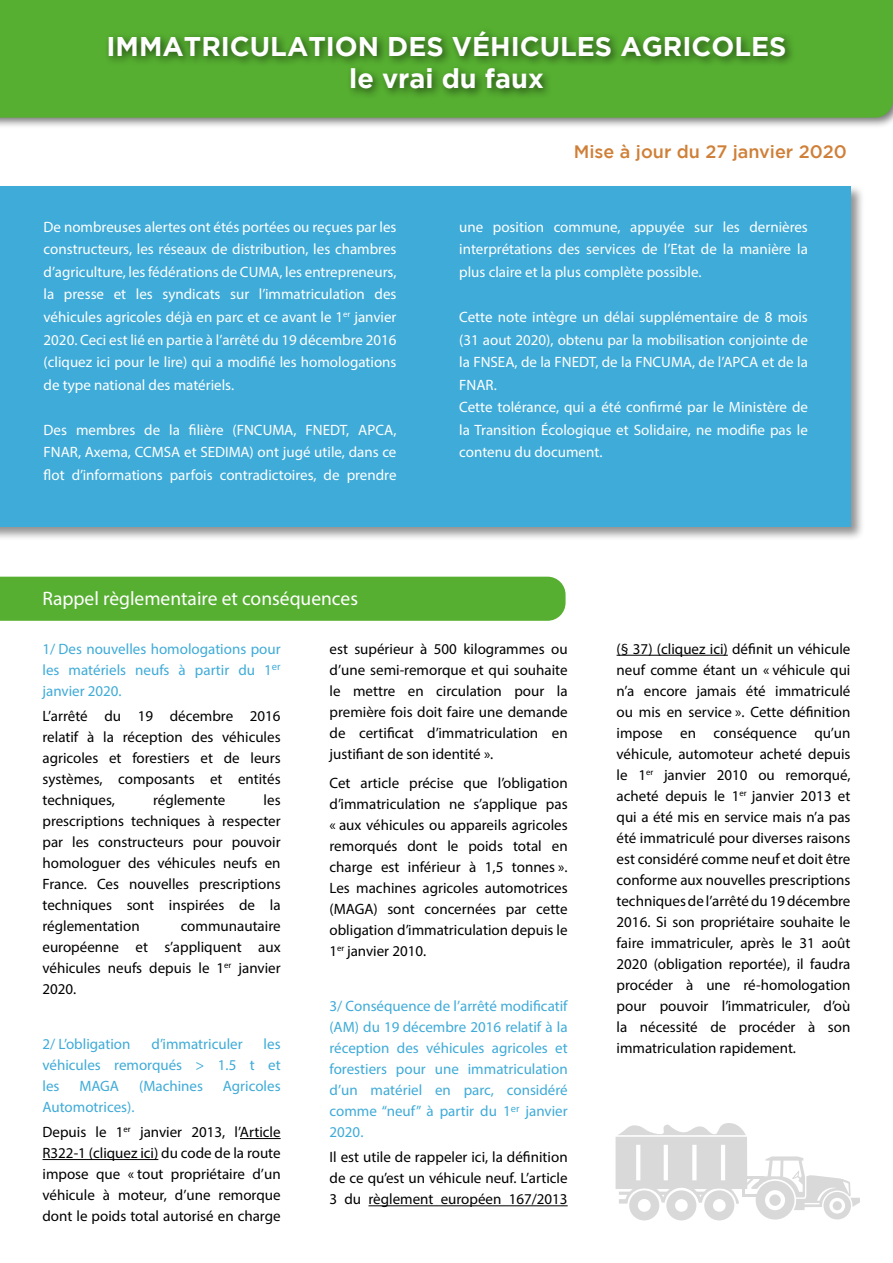
<style>
.page{position:relative;width:893px;height:1263px;background:#fff}
.page>*{position:absolute;margin:0;border:0;box-sizing:border-box;transform-origin:0 0}
.t1{font:700 27px/32.4px "Gotham";color:#fff;text-align:center}
.t2{font:19.5px "Myriad Pro";color:#fff}
.t3{font:500 18px "Gotham";color:#cf7f37}
.t4{font:15px/21px "Myriad Pro";color:#000;text-align:justify}
.t5{font:15px/22.5px "Myriad Pro";color:#fff;text-align:justify}
.t6{font:15px/21px "Myriad Pro";color:#3fabd8;text-align:justify}
.s1{color:#3fabd8}
</style>
<div class="page">
<div style="left:0;top:184px;width:865px;height:357px;background:#000;opacity:.43"></div>
<div style="left:0;top:186px;width:850px;height:341px;background:#3fabd8"></div>
<div style="left:0;top:0;width:893px;height:129px;background:#000;opacity:.55"></div>
<div style="left:0;top:0;width:893px;height:118px;background:#56af31"></div>
<div style="left:104px;top:26px;width:692px;height:73px;background:#000;opacity:.57"></div>
<svg style="left:615px;top:1123px;width:245px;height:97px"></svg>
<hr style="left:240px;top:1138px;width:41px;height:1px;background:#000">
<hr style="left:43px;top:1159px;width:115px;height:1px;background:#000">
<hr style="left:368px;top:1205px;width:200px;height:1px;background:#000">
<hr style="left:617px;top:655px;width:111px;height:1px;background:#000">
<div style="left:0;top:577px;width:566px;height:44px;background:#56af31"></div>
<h1 class="t1" style="left:107px;top:29px;width:681px">IMMATRICULATION DES VÉHICULES AGRICOLES le vrai du faux</h1>
<p class="t5" style="left:44px;top:215px;width:354px">De nombreuses alertes ont étés portées ou reçues par les constructeurs, les réseaux de distribution, les chambres d’agriculture, les fédérations de CUMA, les entrepreneurs, la presse et les syndicats sur l’immatriculation des véhicules agricoles déjà en parc et ce avant le 1<sup>er</sup> janvier 2020. Ceci est lié en partie à l’arrêté du 19 décembre 2016 (cliquez ici pour le lire) qui a modifié les homologations de type national des matériels.</p>
<p class="t5" style="left:44px;top:418px;width:354px">Des membres de la filière (FNCUMA, FNEDT, APCA, FNAR, Axema, CCMSA et SEDIMA) ont jugé utile, dans ce flot d’informations parfois contradictoires, de prendre</p>
<h2 class="t2" style="left:42px;top:586px;width:317px">Rappel règlementaire et conséquences</h2>
<p class="t3" style="left:574px;top:141px;width:274px">Mise à jour du 27 janvier 2020</p>
<p class="t5" style="left:459px;top:215px;width:350px">une position commune, appuyée sur les dernières interprétations des services de l’Etat de la manière la plus claire et la plus complète possible.</p>
<p class="t5" style="left:459px;top:305px;width:350px;text-align:left">Cette note intègre un délai supplémentaire de 8 mois (31 aout 2020), obtenu par la mobilisation conjointe de la FNSEA, de la FNEDT, de la FNCUMA, de l’APCA et de la FNAR.<br>Cette tolérance, qui a été confirmé par le Ministère de la Transition Écologique et Solidaire, ne modifie pas le contenu du document.</p>
<p class="t6" style="left:43px;top:638px;width:240px">1/ Des nouvelles homologations pour les matériels neufs à partir du 1<sup>er </sup>janvier 2020.</p>
<p class="t4" style="left:43px;top:705px;width:240px">L’arrêté du 19 décembre 2016 relatif à la réception des véhicules agricoles et forestiers et de leurs systèmes, composants et entités techniques,</p>
<p class="t4" style="left:43px;top:789px;width:240px;text-indent:221px">les prescriptions techniques à respecter par les constructeurs pour pouvoir homologuer des véhicules neufs en France. Ces nouvelles prescriptions techniques sont inspirées de la réglementation</p>
<p class="t4" style="left:153px;top:789px;width:74px">réglemente</p>
<p class="t4" style="left:43px;top:915px;width:240px;text-indent:138px">communautaire européenne et s’appliquent aux véhicules neufs depuis le 1<sup>er</sup> janvier 2020.</p>
<p class="t6" style="left:43px;top:1033px;width:240px;text-indent:221px">les véhicules remorqués &gt; 1.5 t et les</p>
<p class="t6" style="left:43px;top:1033px;width:89px">2/ L’obligation</p>
<p class="t6" style="left:151px;top:1033px;width:93px">d’immatriculer</p>
<p class="t6" style="left:79px;top:1075px;width:41px">MAGA</p>
<p class="t6" style="left:139px;top:1075px;width:65px">(Machines</p>
<p class="t6" style="left:223px;top:1075px;width:59px">Agricoles</p>
<p class="t4" style="left:43px;top:1094px;width:240px;line-height:25.2px"><span class="s1">Automotrices).<br></span>Depuis le 1<sup>er</sup> janvier 2013, l’Article</p>
<p class="t4" style="left:43px;top:1142px;width:240px">R322-1 (cliquez ici) du code de la route impose que « tout propriétaire d’un véhicule à moteur, d’une remorque dont le poids total autorisé en charge</p>
<p class="t4" style="left:330px;top:638px;width:240px">est supérieur à 500 kilogrammes ou d’une semi-remorque et qui souhaite le mettre en circulation pour la première fois doit faire une demande de certificat d’immatriculation en justifiant de son identité ».</p>
<p class="t4" style="left:330px;top:772px;width:240px">Cet article précise que l’obligation d’immatriculation ne s’applique pas « aux véhicules ou appareils agricoles remorqués dont le poids total en charge est inférieur à 1,5 tonnes ».<br>Les machines agricoles automotrices (MAGA) sont concernées par cette obligation d’immatriculation depuis le 1<sup>er</sup> janvier 2010.</p>
<p class="t6" style="left:330px;top:995px;width:240px">3/ Conséquence de l’arrêté modificatif (AM) du 19 décembre 2016 relatif à la réception des véhicules agricoles et forestiers pour une immatriculation d’un matériel en parc, considéré comme “neuf” à partir du 1<sup>er</sup> janvier 2020.</p>
<p class="t4" style="left:330px;top:1146px;width:240px">Il est utile de rappeler ici, la définition de ce qu’est un véhicule neuf. L’article 3 du règlement européen 167/2013</p>
<p class="t4" style="left:617px;top:638px;width:235px">(§ 37) (cliquez ici) définit un véhicule neuf comme étant un « véhicule qui n’a encore jamais été immatriculé ou mis en service ». Cette définition impose en conséquence qu’un véhicule, automoteur acheté depuis le 1<sup>er</sup> janvier 2010 ou remorqué, acheté depuis le 1<sup>er</sup> janvier 2013 et qui a été mis en service mais n’a pas été immatriculé pour diverses raisons est considéré comme neuf et doit être conforme aux nouvelles prescriptions techniques de l’arrêté du 19 décembre 2016. Si son propriétaire souhaite le faire immatriculer, après le 31 août 2020 (obligation reportée), il faudra procéder à une ré-homologation pour pouvoir l’immatriculer, d’où la nécessité de procéder à son immatriculation rapidement.</p>
</div>
